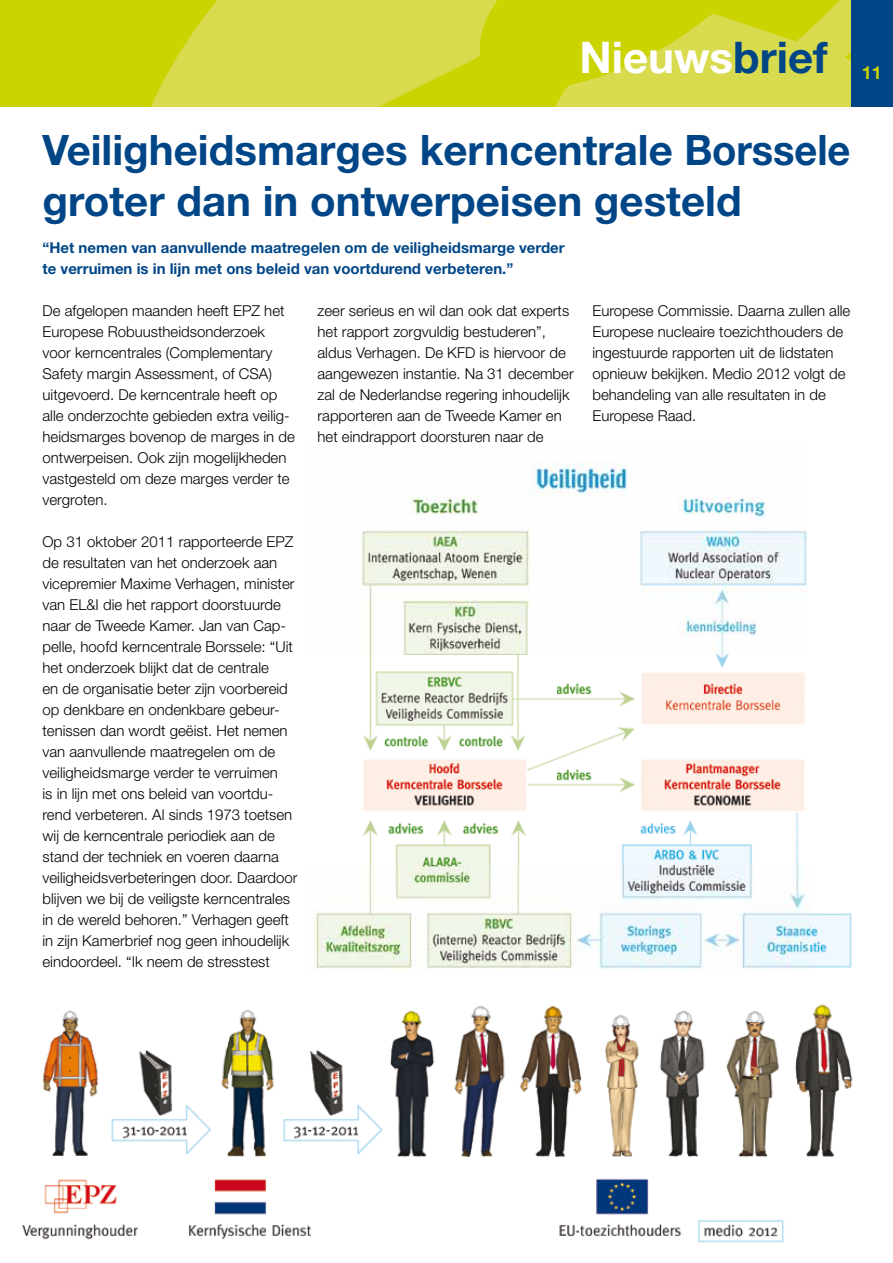
<style>
.page{position:relative;width:893px;height:1263px;background:#fff}
.page>*{position:absolute;margin:0;border:0;box-sizing:border-box;transform-origin:0 0}
.t1{font:700 43.65px "Helvetica Neue";color:#fff}
.t2{font:700 42px/50.4px "Helvetica Neue";color:#004687}
.t3{font:700 18px "Helvetica Neue";color:#cbd300}
.t4{font:300 15px/21px "Helvetica Neue";color:#000}
.t5{font:700 15px/21px "Helvetica Neue";color:#004687}
.s1{color:#004687}
</style>
<div class="page">
<div style="left:850px;top:0;width:43px;height:106px;background:#004687"></div>
<div style="left:0;top:0;width:850px;height:106px;background:#cbd300"></div>
<svg style="left:151px;top:0;width:699px;height:106px;fill:#d7db4d"></svg>
<img style="left:22px;top:1004px;width:831px;height:239px">
<img style="left:314px;top:462px;width:538px;height:507px">
<h1 class="t1" style="left:579px;top:31px;width:250px">Nieuws<span class="s1">brief</span></h1>
<p class="t3" style="left:862px;top:62px;width:22px">11</p>
<h2 class="t2" style="left:43px;top:124px;width:809px">Veiligheidsmarges kerncentrale Borssele groter dan in ontwerpeisen gesteld</h2>
<p class="t5" style="left:43px;top:237px;width:524px">“Het nemen van aanvullende maatregelen om de veiligheidsmarge verder te verruimen is in lijn met ons beleid van voortdurend verbeteren.”</p>
<p class="t4" style="left:317px;top:300px;width:258px">zeer serieus en wil dan ook dat experts het rapport zorgvuldig bestuderen”, aldus Verhagen. De KFD is hiervoor de aangewezen instantie. Na 31 december zal de Nederlandse regering inhoudelijk rapporteren aan de Tweede Kamer en het eindrapport doorsturen naar de</p>
<p class="t4" style="left:592px;top:300px;width:259px">Europese Commissie. Daarna zullen alle Europese nucleaire toezichthouders de ingestuurde rapporten uit de lidstaten opnieuw bekijken. Medio 2012 volgt de behandeling van alle resultaten in de Europese Raad.</p>
<p class="t4" style="left:43px;top:300px;width:254px">De afgelopen maanden heeft EPZ het Europese Robuustheidsonderzoek voor kerncentrales (Complementary Safety margin Assessment, of CSA) uitgevoerd. De kerncentrale heeft op alle onderzochte gebieden extra veilig&shy;heidsmarges bovenop de marges in de ontwerpeisen. Ook zijn mogelijkheden vastgesteld om deze marges verder te vergroten.</p>
<p class="t4" style="left:43px;top:531px;width:257px">Op 31 oktober 2011 rapporteerde EPZ de resultaten van het onderzoek aan vicepremier Maxime Verhagen, minister van EL&amp;I die het rapport doorstuurde naar de Tweede Kamer. Jan van Cap&shy;pelle, hoofd kerncentrale Borssele: “Uit het onderzoek blijkt dat de centrale<br>en de organisatie beter zijn voorbereid op denkbare en ondenkbare gebeur&shy;tenissen dan wordt geëist. Het nemen van aanvullende maatregelen om de veiligheidsmarge verder te verruimen<br>is in lijn met ons beleid van voortdu&shy;rend verbeteren. Al sinds 1973 toetsen wij de kerncentrale periodiek aan de stand der techniek en voeren daarna veiligheidsverbeteringen door. Daardoor blijven we bij de veiligste kerncentrales in de wereld behoren.” Verhagen geeft in zijn Kamerbrief nog geen inhoudelijk eindoordeel. “Ik neem de stresstest</p>
</div>
